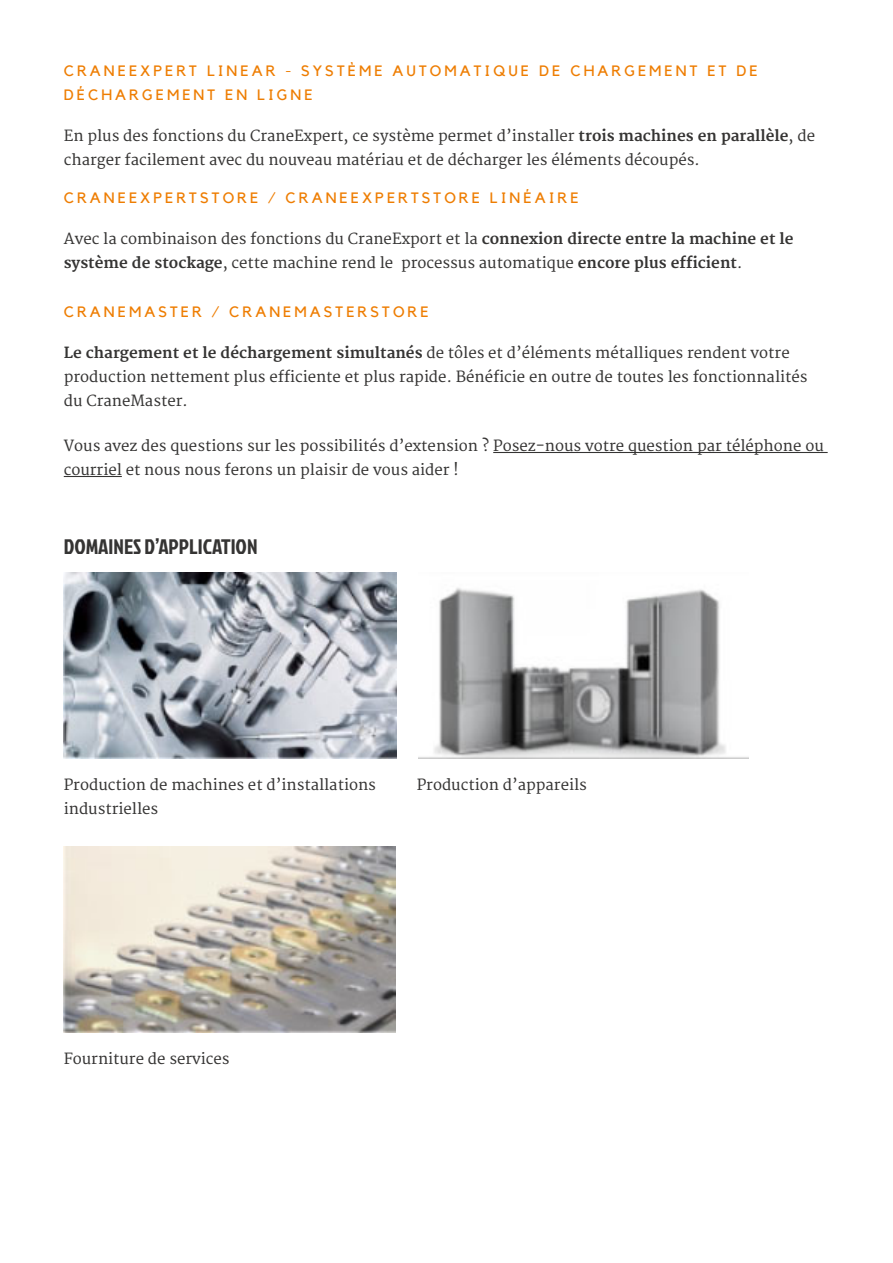
<style>
.page{position:relative;width:893px;height:1263px;background:#fff}
.page>*{position:absolute;margin:0;border:0;box-sizing:border-box;transform-origin:0 0}
.t1{font:21px "Jockey One";color:#353433}
.t2{font:15px/24px "Merriweather";color:#353433}
.t3{font:15px/24px "Kollektif";letter-spacing:.2em;color:#ee7d02}
.s1{font-weight:700}
</style>
<div class="page">
<hr style="left:493px;top:452px;width:335px;height:1px;background:#353433">
<hr style="left:64px;top:476px;width:58px;height:1px;background:#353433">
<img style="left:64px;top:572px;width:333px;height:186px">
<img style="left:418px;top:588px;width:330px;height:170px">
<img style="left:64px;top:847px;width:331px;height:186px">
<p class="t3" style="left:64px;top:59px;width:696px">CRANEEXPERT LINEAR - SYSTÈME AUTOMATIQUE DE CHARGEMENT ET DE<br>DÉCHARGEMENT EN LIGNE</p>
<p class="t2" style="left:64px;top:124px;width:753px">En plus des fonctions du CraneExpert, ce système permet d’installer <span class="s1">trois machines en parallèle</span>, de charger facilement avec du nouveau matériau et de décharger les éléments découpés.</p>
<p class="t3" style="left:64px;top:186px;width:516px">CRANEEXPERTSTORE / CRANEEXPERTSTORE LINÉAIRE</p>
<p class="t2" style="left:64px;top:227px;width:731px">Avec la combinaison des fonctions du CraneExport et la <span class="s1">connexion directe entre la machine et le système de stockage</span>, cette machine rend le processus automatique <span class="s1">encore plus efficient</span>.</p>
<p class="t3" style="left:64px;top:300px;width:366px">CRANEMASTER / CRANEMASTERSTORE</p>
<p class="t2" style="left:64px;top:341px;width:745px"><span class="s1">Le chargement et le déchargement simultanés</span> de tôles et d’éléments métalliques rendent votre production nettement plus efficiente et plus rapide. Bénéficie en outre de toutes les fonctionnalités du CraneMaster.</p>
<p class="t2" style="left:64px;top:434px;width:761px">Vous avez des questions sur les possibilités d’extension ? Posez-nous votre question par téléphone ou courriel et nous nous ferons un plaisir de vous aider !</p>
<h1 class="t1" style="left:64px;top:531px;width:195px">DOMAINES D’APPLICATION</h1>
<p class="t2" style="left:64px;top:773px;width:314px">Production de machines et d’installations industrielles</p>
<p class="t2" style="left:417px;top:773px;width:172px">Production d’appareils</p>
<p class="t2" style="left:64px;top:1047px;width:167px">Fourniture de services</p>
</div>
